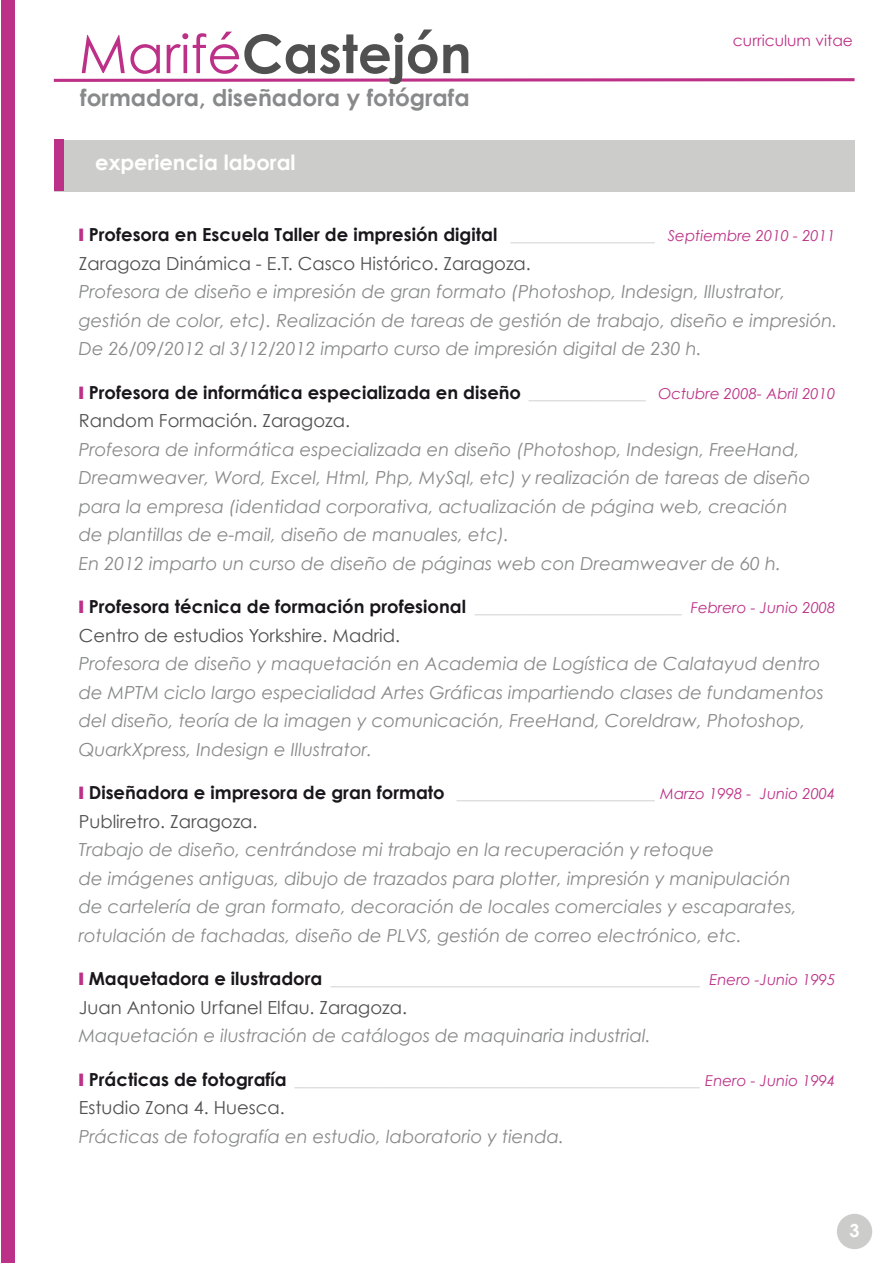
<style>
.page{position:relative;width:893px;height:1263px;background:#fff}
.page>*{position:absolute;margin:0;border:0;box-sizing:border-box;transform-origin:0 0}
.t1{font:700 53.25px "Century Gothic";color:#505050}
.t2{font:700 23.25px "Century Gothic";color:#88898a}
.t3{font:700 21px "Century Gothic";color:#fff}
.t4{font:italic 18px/28.5px "Century Gothic";color:#88898a}
.t5{font:700 18px/28.5px "Century Gothic";color:#1a171c}
.t6{font:italic 18px/28.5px "Century Gothic";color:#cccccb}
.t7{font:18px/28.5px "Century Gothic";color:#505050}
.t8{font:700 18px "Century Gothic";color:#fff}
.t9{font:15.45px "Century Gothic";color:#bc3187}
.s1{font-weight:400;color:#bc3187}
.s2{color:#bc3187}
.s3{font-weight:700;color:#1a171c}
.s4{font-style:italic;color:#cccccb}
.s5{font-style:italic;font-size:15px;color:#bc3187}
.s6{font-weight:400;font-style:italic;color:#cccccb}
.s7{font-weight:400;font-style:italic;font-size:15px;color:#bc3187}
.s8{font-weight:400;color:#505050}
.s9{font-weight:700;font-style:normal;color:#1a171c}
.s10{font-size:15px;color:#bc3187}
.s11{font-style:normal;color:#505050}
</style>
<div class="page">
<div style="left:54px;top:140px;width:800px;height:51px;background:#cccccb"></div>
<div style="left:837px;top:1214px;width:35px;height:35px;background:#cccccb;border-radius:50%"></div>
<div style="left:1px;top:0;width:14px;height:1263px;background:#bc3187"></div>
<svg style="left:53px;top:78px;width:802px;height:4px;background:#cb60a2"></svg>
<div style="left:54px;top:140px;width:10px;height:51px;background:#bc3187"></div>
<h1 class="t1" style="left:79px;top:20px;width:394px"><span class="s1">Marifé</span>Castejón</h1>
<p class="t2" style="left:80px;top:83px;width:391px">formadora, diseñadora y fotógrafa</p>
<p class="t3" style="left:95px;top:149px;width:170px">perfil profesional</p>
<p class="t3" style="left:95px;top:149px;width:202px">experiencia laboral</p>
<p class="t9" style="left:733px;top:31px;width:121px">curriculum vitae</p>
<p class="t7" style="left:79px;top:220px;width:758px"><span class="s2">❙</span> <span class="s3">Profesora en Escuela Taller de impresión digital</span> <span class="s4">________________</span> <span class="s5">Septiembre 2010 - 2011<br></span>Zaragoza Dinámica - E.T. Casco Histórico. Zaragoza.</p>
<p class="t4" style="left:79px;top:277px;width:760px">Profesora de diseño e impresión de gran formato (Photoshop, Indesign, Illustrator, gestión de color, etc). Realización de tareas de gestión de trabajo, diseño e impresión.<br>De 26/09/2012 al 3/12/2012 imparto curso de impresión digital de 230 h.</p>
<p class="t5" style="left:79px;top:378px;width:758px"><span class="s2">❙</span> Profesora de informática especializada en diseño <span class="s6">_____________</span> <span class="s7">Octubre 2008- Abril 2010<br></span><span class="s8">Random Formación. Zaragoza.</span></p>
<p class="t4" style="left:79px;top:435px;width:733px">Profesora de informática especializada en diseño (Photoshop, Indesign, FreeHand, Dreamweaver, Word, Excel, Html, Php, MySql, etc) y realización de tareas de diseño para la empresa (identidad corporativa, actualización de página web, creación de plantillas de e-mail, diseño de manuales, etc).<br>En 2012 imparto un curso de diseño de páginas web con Dreamweaver de 60 h.</p>
<p class="t5" style="left:79px;top:592px;width:758px"><span class="s2">❙</span> Profesora técnica de formación profesional <span class="s6">_______________________</span> <span class="s7">Febrero - Junio 2008<br></span><span class="s8">Centro de estudios Yorkshire. Madrid.</span></p>
<p class="t4" style="left:79px;top:649px;width:747px">Profesora de diseño y maquetación en Academia de Logística de Calatayud dentro de MPTM ciclo largo especialidad Artes Gráficas impartiendo clases de fundamentos del diseño, teoría de la imagen y comunicación, FreeHand, Coreldraw, Photoshop, QuarkXpress, Indesign e Illustrator.</p>
<p class="t5" style="left:79px;top:778px;width:758px"><span class="s2">❙</span> Diseñadora e impresora de gran formato <span class="s6">______________________</span> <span class="s7">Marzo 1998 - Junio 2004<br></span><span class="s8">Publiretro. Zaragoza.</span></p>
<p class="t4" style="left:79px;top:835px;width:719px">Trabajo de diseño, centrándose mi trabajo en la recuperación y retoque<br>de imágenes antiguas, dibujo de trazados para plotter, impresión y manipulación de cartelería de gran formato, decoración de locales comerciales y escaparates, rotulación de fachadas, diseño de PLVS, gestión de correo electrónico, etc.</p>
<p class="t6" style="left:79px;top:964px;width:758px"><span class="s2">❙</span> <span class="s9">Maquetadora e ilustradora</span> _________________________________________ <span class="s10">Enero -Junio 1995<br></span><span class="s11">Juan Antonio Urfanel Elfau. Zaragoza.</span></p>
<p class="t4" style="left:79px;top:1021px;width:573px">Maquetación e ilustración de catálogos de maquinaria industrial.</p>
<p class="t6" style="left:79px;top:1065px;width:758px"><span class="s2">❙</span> <span class="s9">Prácticas de fotografía</span> _____________________________________________ <span class="s10">Enero - Junio 1994<br></span><span class="s11">Estudio Zona 4. Huesca.</span></p>
<p class="t4" style="left:79px;top:1122px;width:487px">Prácticas de fotografía en estudio, laboratorio y tienda.</p>
<p class="t8" style="left:849px;top:1219px;width:12px">3</p>
</div>
